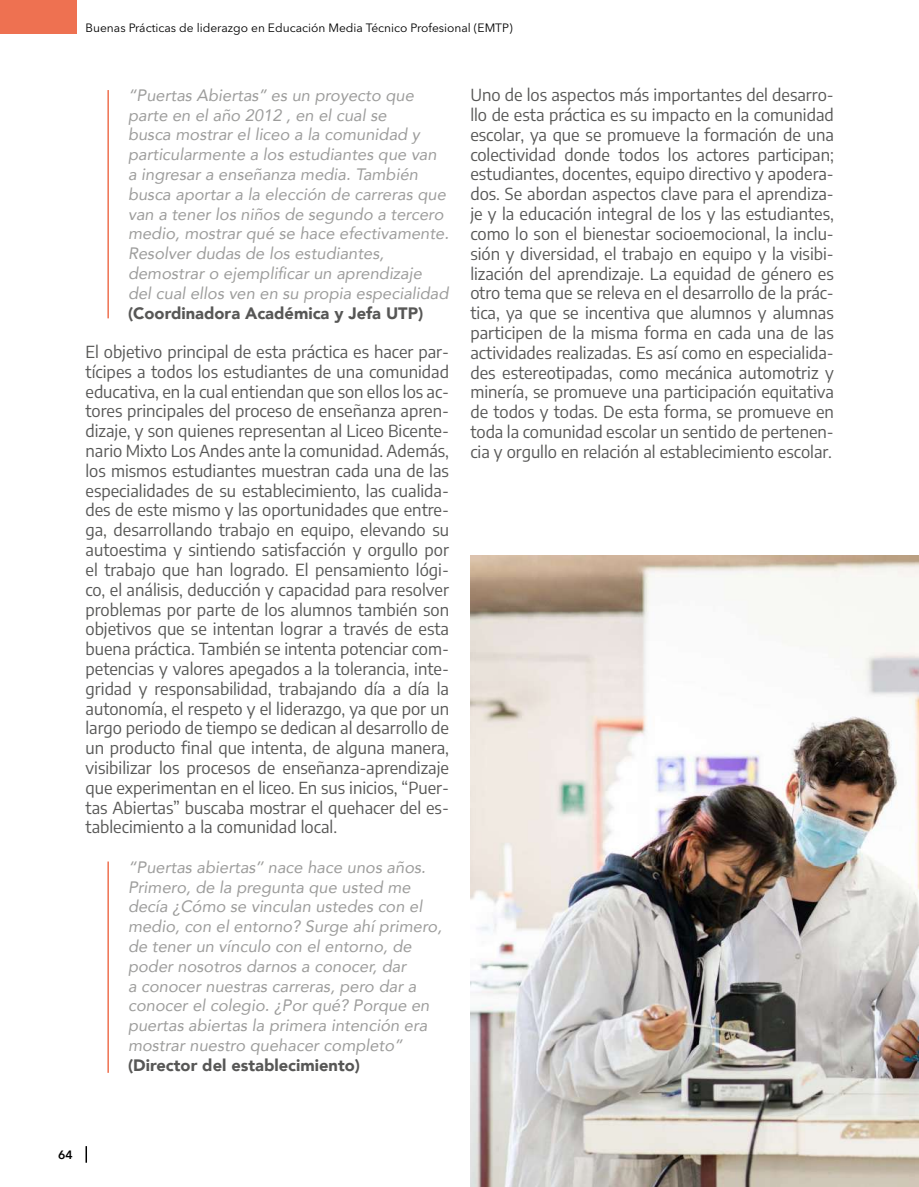
<style>
.page{position:relative;width:919px;height:1187px;background:#fff}
.page>*{position:absolute;margin:0;border:0;box-sizing:border-box;transform-origin:0 0}
.t1{font:16.5px/19.8px "Encode Sans";color:#575756;text-align:justify}
.t2{font:italic 16.5px/19.8px "Avenir";color:#9d9d9c}
.t3{font:900 16.5px "Avenir";color:#575756}
.t4{font:12px "Avenir Next LT Pro";color:#000}
.t5{font:600 12px "Avenir Next LT Pro";color:#000}
</style>
<div class="page">
<svg style="left:85px;top:1146px;width:2px;height:16px"></svg>
<div style="left:0;top:0;width:76px;height:34px;background:#ee7151"></div>
<img style="left:470px;top:555px;width:448px;height:631px">
<hr style="left:107px;top:90px;width:2px;height:228px;background:#ee7151">
<hr style="left:107px;top:861px;width:2px;height:211px;background:#ee7151">
<p class="t4" style="left:85px;top:21px;width:428px">Buenas Prácticas de liderazgo en Educación Media Técnico Profesional (EMTP)</p>
<p class="t2" style="left:128px;top:85px;width:322px">“Puertas Abiertas’’ es un proyecto que parte en el año 2012 , en el cual se<br>busca mostrar el liceo a la comunidad y particularmente a los estudiantes que van a ingresar a enseñanza media. También busca aportar a la elección de carreras que van a tener los niños de segundo a tercero medio, mostrar qué se hace efectivamente.<br>Resolver dudas de los estudiantes, demostrar o ejemplificar un aprendizaje del cual ellos ven en su propia especialidad</p>
<p class="t3" style="left:128px;top:299px;width:297px">(Coordinadora Académica y Jefa UTP)</p>
<p class="t1" style="left:85px;top:341px;width:365px">El objetivo principal de esta práctica es hacer par&shy;tícipes a todos los estudiantes de una comunidad educativa, en la cual entiendan que son ellos los ac&shy;tores principales del proceso de enseñanza apren&shy;dizaje, y son quienes representan al Liceo Bicente&shy;nario Mixto Los Andes ante la comunidad. Además, los mismos estudiantes muestran cada una de las especialidades de su establecimiento, las cualida&shy;des de este mismo y las oportunidades que entre&shy;ga, desarrollando trabajo en equipo, elevando su autoestima y sintiendo satisfacción y orgullo por el trabajo que han logrado. El pensamiento lógi&shy;co, el análisis, deducción y capacidad para resolver problemas por parte de los alumnos también son objetivos que se intentan lograr a través de esta buena práctica. También se intenta potenciar com&shy;petencias y valores apegados a la tolerancia, inte&shy;gridad y responsabilidad, trabajando día a día la autonomía, el respeto y el liderazgo, ya que por un largo periodo de tiempo se dedican al desarrollo de un producto final que intenta, de alguna manera, visibilizar los procesos de enseñanza-aprendizaje que experimentan en el liceo. En sus inicios, “Puer&shy;tas Abiertas” buscaba mostrar el quehacer del es&shy;tablecimiento a la comunidad local.</p>
<p class="t2" style="left:128px;top:857px;width:315px">“Puertas abiertas’’ nace hace unos años.<br>Primero, de la pregunta que usted me decía ¿Cómo se vinculan ustedes con el medio, con el entorno? Surge ahí primero, de tener un vínculo con el entorno, de poder nosotros darnos a conocer, dar<br>a conocer nuestras carreras, pero dar a conocer el colegio. ¿Por qué? Porque en puertas abiertas la primera intención era mostrar nuestro quehacer completo”</p>
<p class="t3" style="left:128px;top:1050px;width:233px">(Director del establecimiento)</p>
<p class="t1" style="left:470px;top:84px;width:365px">Uno de los aspectos más importantes del desarro&shy;llo de esta práctica es su impacto en la comunidad escolar, ya que se promueve la formación de una colectividad donde todos los actores participan; estudiantes, docentes, equipo directivo y apodera&shy;dos. Se abordan aspectos clave para el aprendiza&shy;je y la educación integral de los y las estudiantes, como lo son el bienestar socioemocional, la inclu&shy;sión y diversidad, el trabajo en equipo y la visibi&shy;lización del aprendizaje. La equidad de género es otro tema que se releva en el desarrollo de la prác&shy;tica, ya que se incentiva que alumnos y alumnas participen de la misma forma en cada una de las actividades realizadas. Es así como en especialida&shy;des estereotipadas, como mecánica automotriz y minería, se promueve una participación equitativa de todos y todas. De esta forma, se promueve en toda la comunidad escolar un sentido de pertenen&shy;cia y orgullo en relación al establecimiento escolar.</p>
<p class="t5" style="left:58px;top:1147px;width:16px">64</p>
</div>
